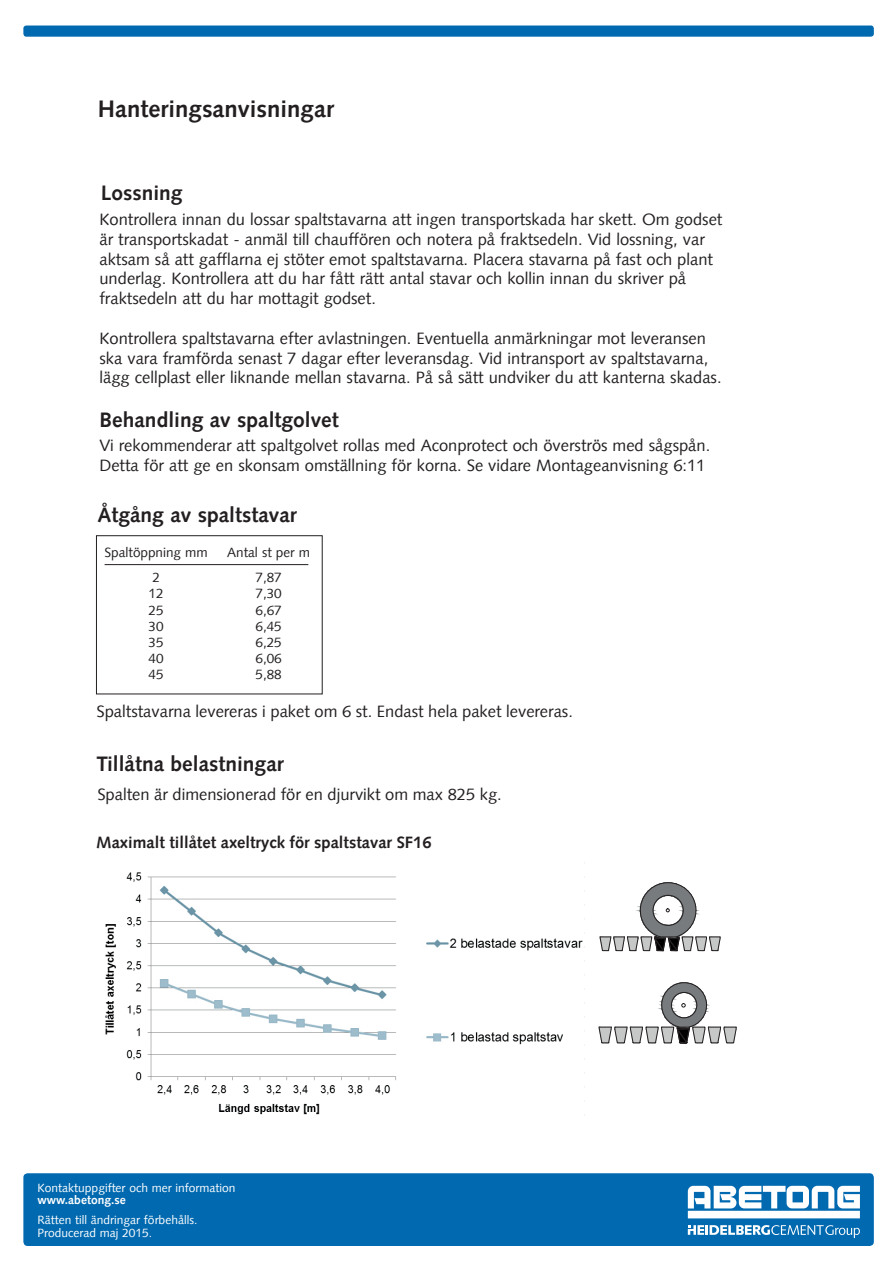
<style>
.page{position:relative;width:893px;height:1263px;background:#fff}
.page>*{position:absolute;margin:0;border:0;box-sizing:border-box;transform-origin:0 0}
.t1{font:700 24px "Syntax";color:#231f20}
.t2{font:700 21px "Syntax";color:#231f20}
.t3{font:16.5px/19.8px "Syntax";color:#231f20}
.t4{font:700 16.5px "Syntax";color:#231f20}
.t5{font:13.5px "Syntax";color:#231f20}
.t6{font:12px/12.8px "Syntax";color:#fff}
.t7{font:700 12px "Syntax";color:#fff}
</style>
<div class="page">
<div style="left:96px;top:535px;width:227px;height:159px;border:1px solid #231f20"></div>
<div style="left:23px;top:1173px;width:851px;height:73px;background:#0169b0;border-radius:4px"></div>
<div style="left:23px;top:26px;width:851px;height:11px;background:#0169b0;border-radius:3px"></div>
<div style="left:688px;top:1211px;width:172px;height:7px;background:#fff"></div>
<svg style="left:688px;top:1186px;width:172px;height:22px"></svg>
<svg style="left:688px;top:1225px;width:172px;height:13px"></svg>
<hr style="left:105px;top:564px;width:203px;height:1px;background:#231f20">
<img style="left:105px;top:862px;width:480px;height:254px">
<svg style="left:598px;top:982px;width:139px;height:61px"></svg>
<svg style="left:599px;top:882px;width:122px;height:69px"></svg>
<h1 class="t1" style="left:98px;top:95px;width:237px">Hanteringsanvisningar</h1>
<p class="t2" style="left:101px;top:181px;width:83px">Lossning</p>
<p class="t3" style="left:99px;top:209px;width:624px">Kontrollera innan du lossar spaltstavarna att ingen transportskada har skett. Om godset är transportskadat - anmäl till chauffören och notera på fraktsedeln. Vid lossning, var aktsam så att gafflarna ej stöter emot spaltstavarna. Placera stavarna på fast och plant underlag. Kontrollera att du har fått rätt antal stavar och kollin innan du skriver på fraktsedeln att du har mottagit godset.</p>
<p class="t3" style="left:99px;top:328px;width:624px">Kontrollera spaltstavarna efter avlastningen. Eventuella anmärkningar mot leveransen ska vara framförda senast 7 dagar efter leveransdag. Vid intransport av spaltstavarna, lägg cellplast eller liknande mellan stavarna. På så sätt undviker du att kanterna skadas.</p>
<p class="t2" style="left:99px;top:408px;width:241px">Behandling av spaltgolvet</p>
<p class="t3" style="left:99px;top:436px;width:612px">Vi rekommenderar att spaltgolvet rollas med Aconprotect och överströs med sågspån.<br>Detta för att ge en skonsam omställning för korna. Se vidare Montageanvisning 6:11</p>
<p class="t2" style="left:97px;top:503px;width:201px">Åtgång av spaltstavar</p>
<p class="t5" style="left:105px;top:544px;width:105px">Spaltöppning mm</p>
<p class="t5" style="left:227px;top:544px;width:84px">Antal st per m</p>
<p class="t5" style="left:152px;top:569px;width:9px">2</p>
<p class="t5" style="left:256px;top:569px;width:28px">7,87</p>
<p class="t5" style="left:149px;top:586px;width:17px">12</p>
<p class="t5" style="left:256px;top:586px;width:28px">7,30</p>
<p class="t5" style="left:149px;top:602px;width:17px">25</p>
<p class="t5" style="left:256px;top:602px;width:28px">6,67</p>
<p class="t5" style="left:149px;top:618px;width:17px">30</p>
<p class="t5" style="left:256px;top:618px;width:28px">6,45</p>
<p class="t5" style="left:149px;top:634px;width:17px">35</p>
<p class="t5" style="left:256px;top:634px;width:28px">6,25</p>
<p class="t5" style="left:149px;top:650px;width:17px">40</p>
<p class="t5" style="left:256px;top:650px;width:28px">6,06</p>
<p class="t5" style="left:149px;top:667px;width:17px">45</p>
<p class="t5" style="left:256px;top:667px;width:28px">5,88</p>
<p class="t3" style="left:97px;top:702px;width:478px">Spaltstavarna levereras i paket om 6 st. Endast hela paket levereras.</p>
<p class="t2" style="left:97px;top:751px;width:189px">Tillåtna belastningar</p>
<p class="t3" style="left:97px;top:785px;width:406px">Spalten är dimensionerad för en djurvikt om max 825 kg.</p>
<p class="t4" style="left:96px;top:833px;width:337px">Maximalt tillåtet axeltryck för spaltstavar SF16</p>
<p class="t6" style="left:38px;top:1181px;width:199px">Kontaktuppgifter och mer information</p>
<p class="t7" style="left:38px;top:1193px;width:90px">www.abetong.se</p>
<p class="t6" style="left:38px;top:1213px;width:161px">Rätten till ändringar förbehålls.<br>Producerad maj 2015.</p>
</div>
